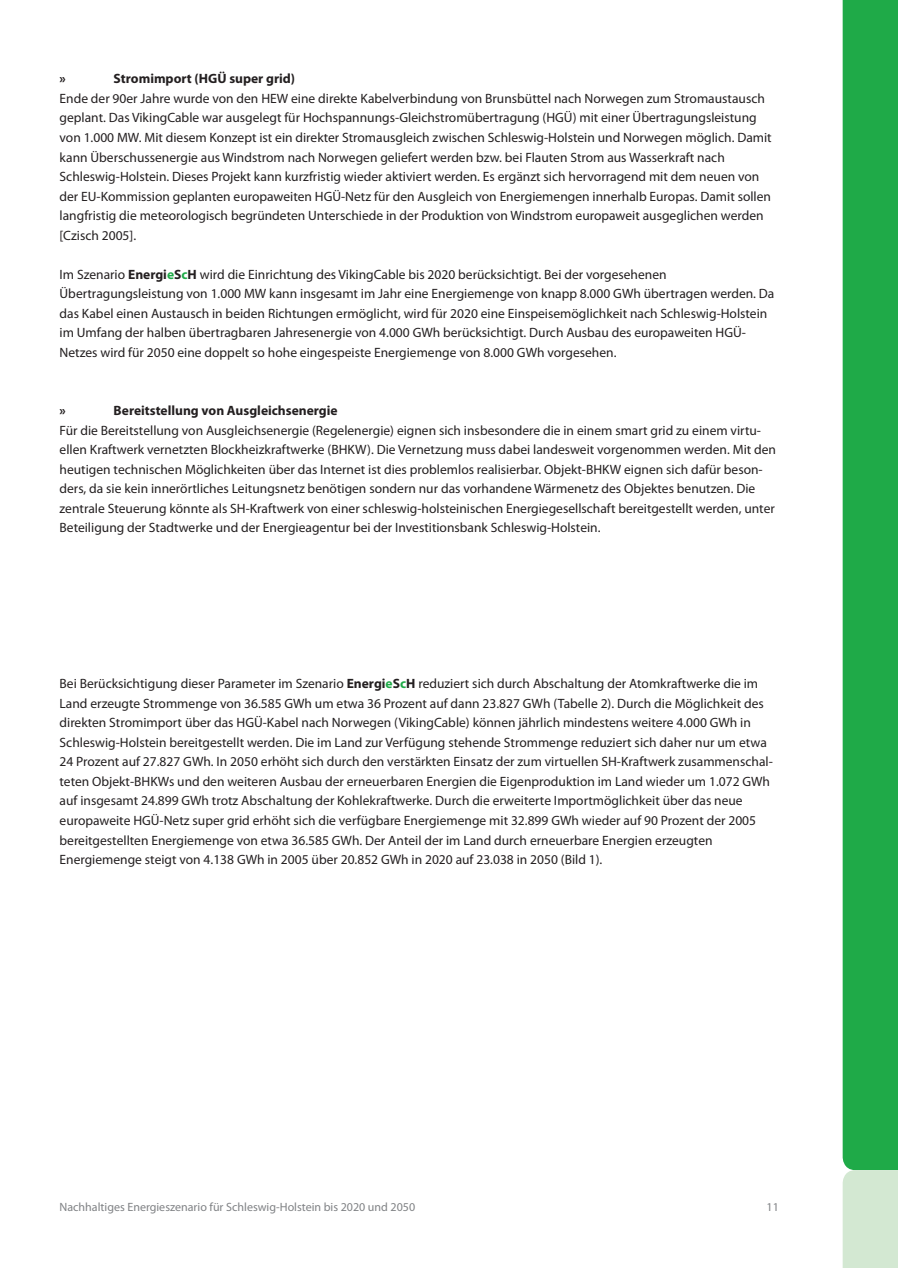
<style>
.page{position:relative;width:898px;height:1268px;background:#fff}
.page>*{position:absolute;margin:0;border:0;box-sizing:border-box;transform-origin:0 0}
.t1{font:13.5px/19.5px "Myriad Pro";color:#231f20}
.t2{font:700 13.5px "Myriad Pro";color:#231f20}
.t3{font:12px "Myriad Pro";color:#808285}
.s1{font-weight:700}
.s2{font-weight:700;color:#1faa48}
</style>
<div class="page">
<div style="left:842px;top:0;width:55px;height:1169px;background:#1faa48"></div>
<div style="left:842px;top:1169px;width:55px;height:98px;background:#d3e8d2"></div>
<p class="t2" style="left:60px;top:74px;width:8px">»</p>
<p class="t2" style="left:114px;top:74px;width:183px">Stromimport (HGÜ super grid)</p>
<p class="t1" style="left:60px;top:90px;width:713px">Ende der 90er Jahre wurde von den HEW eine direkte Kabelverbindung von Brunsbüttel nach Norwegen zum Stromaustausch geplant. Das VikingCable war ausgelegt für Hochspannungs-Gleichstromübertragung (HGÜ) mit einer Übertragungsleistung von 1.000 MW. Mit diesem Konzept ist ein direkter Stromausgleich zwischen Schleswig-Holstein und Norwegen möglich. Damit kann Überschussenergie aus Windstrom nach Norwegen geliefert werden bzw. bei Flauten Strom aus Wasserkraft nach Schleswig-Holstein. Dieses Projekt kann kurzfristig wieder aktiviert werden. Es ergänzt sich hervorragend mit dem neuen von der EU-Kommission geplanten europaweiten HGÜ-Netz für den Ausgleich von Energiemengen innerhalb Europas. Damit sollen langfristig die meteorologisch begründeten Unterschiede in der Produktion von Windstrom europaweit ausgeglichen werden [Czisch 2005].</p>
<p class="t1" style="left:60px;top:265px;width:716px">Im Szenario <span class="s1">Energi</span><span class="s2">e</span><span class="s1">S</span><span class="s2">c</span><span class="s1">H</span> wird die Einrichtung des VikingCable bis 2020 berücksichtigt. Bei der vorgesehenen Übertragungsleistung von 1.000 MW kann insgesamt im Jahr eine Energiemenge von knapp 8.000 GWh übertragen werden. Da das Kabel einen Austausch in beiden Richtungen ermöglicht, wird für 2020 eine Einspeisemöglichkeit nach Schleswig-Holstein im Umfang der halben übertragbaren Jahresenergie von 4.000 GWh berücksichtigt. Durch Ausbau des europaweiten HGÜ-Netzes wird für 2050 eine doppelt so hohe eingespeiste Energiemenge von 8.000 GWh vorgesehen.</p>
<p class="t2" style="left:60px;top:405px;width:8px">»</p>
<p class="t2" style="left:114px;top:405px;width:225px">Bereitstellung von Ausgleichsenergie</p>
<p class="t1" style="left:60px;top:421px;width:717px">Für die Bereitstellung von Ausgleichsenergie (Regelenergie) eignen sich insbesondere die in einem smart grid zu einem virtu&shy;ellen Kraftwerk vernetzten Blockheizkraftwerke (BHKW). Die Vernetzung muss dabei landesweit vorgenommen werden. Mit den heutigen technischen Möglichkeiten über das Internet ist dies problemlos realisierbar. Objekt-BHKW eignen sich dafür beson&shy;ders, da sie kein innerörtliches Leitungsnetz benötigen sondern nur das vorhandene Wärmenetz des Objektes benutzen. Die zentrale Steuerung könnte als SH-Kraftwerk von einer schleswig-holstei nischen Energiegesellschaft bereitgestellt werden, unter Beteiligung der Stadtwerke und der Energieagentur bei der Investitionsbank Schleswig-Holstein.</p>
<p class="t1" style="left:60px;top:675px;width:714px">Bei Berücksichtigung dieser Parameter im Szenario <span class="s1">Energi</span><span class="s2">e</span><span class="s1">S</span><span class="s2">c</span><span class="s1">H</span> reduziert sich durch Abschaltung der Atomkraftwerke die im Land erzeugte Strommenge von 36.585 GWh um etwa 36 Prozent auf dann 23.827 GWh (Tabelle 2). Durch die Möglichkeit des direkten Stromimport über das HGÜ-Kabel nach Norwegen (VikingCable) können jährlich mindestens weitere 4.000 GWh in Schleswig-Holstein bereitgestellt werden. Die im Land zur Verfügung stehende Strommenge reduziert sich daher nur um etwa 24 Prozent auf 27.827 GWh. In 2050 erhöht sich durch den verstärkten Einsatz der zum virtuellen SH-Kraftwerk zusammenschal&shy;teten Objekt-BHKWs und den weiteren Ausbau der erneuerbaren Energien die Eigenproduktion im Land wieder um 1.072 GWh auf insgesamt 24.899 GWh trotz Abschaltung der Kohlekraftwerke. Durch die erweiterte Importmöglichkeit über das neue europaweite HGÜ-Netz super grid erhöht sich die verfügbare Energiemenge mit 32.899 GWh wieder auf 90 Prozent der 2005 bereitgestellten Energiemenge von etwa 36.585 GWh. Der Anteil der im Land durch erneuerbare Energien erzeugten Energiemenge steigt von 4.138 GWh in 2005 über 20.852 GWh in 2020 auf 23.038 in 2050 (Bild 1).</p>
<p class="t3" style="left:60px;top:1202px;width:357px">Nachhaltiges Energieszenario für Schleswig-Holstein bis 2020 und 2050</p>
<p class="t3" style="left:766px;top:1202px;width:14px">11</p>
</div>
